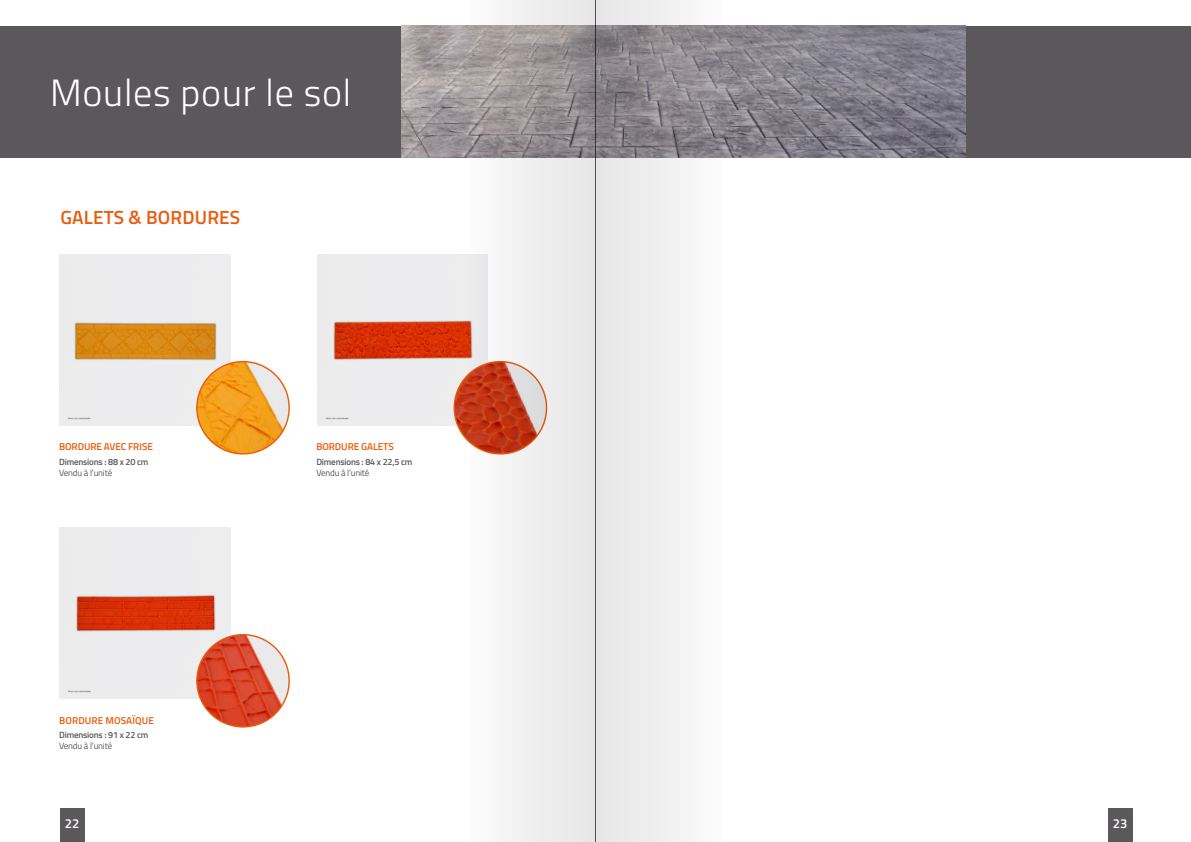
<style>
.page{position:relative;width:1191px;height:842px;background:#fff}
.page>*{position:absolute;margin:0;border:0;box-sizing:border-box;transform-origin:0 0}
.t1{font:300 38px "Titillium Web";letter-spacing:.02em;color:#fff}
.t2{font:600 19px "Titillium Web";letter-spacing:.01em;color:#ea5b0c}
.t3{font:600 13px "Titillium Web";color:#fff}
.t4{font:600 10px "Titillium Web";letter-spacing:-.01em;color:#ea5b0c}
.t5{font:600 10px "Titillium Web";letter-spacing:.01em;color:#ea5b0c}
.t6{font:600 9px "Titillium Web";letter-spacing:-.02em;color:#5a585b}
.t7{font:9px "Titillium Web";letter-spacing:-.02em;color:#5a585b}
</style>
<div class="page">
<div style="left:0;top:26px;width:401px;height:131px;background:#5a585b"></div>
<div style="left:965px;top:26px;width:226px;height:131px;background:#5a585b"></div>
<div style="left:1107px;top:808px;width:25px;height:34px;background:#5a585b"></div>
<div style="left:60px;top:808px;width:25px;height:34px;background:#5a585b"></div>
<img style="left:401px;top:26px;width:564px;height:131px">
<img style="left:60px;top:527px;width:171px;height:171px">
<img style="left:317px;top:254px;width:151px;height:171px">
<img style="left:59px;top:254px;width:171px;height:171px">
<img style="left:454px;top:362px;width:92px;height:92px;border-radius:46px">
<img style="left:197px;top:362px;width:92px;height:92px;border-radius:46px">
<img style="left:197px;top:635px;width:92px;height:92px;border-radius:46px">
<svg style="left:468px;top:0;width:127px;height:842px"></svg>
<svg style="left:596px;top:0;width:127px;height:842px"></svg>
<hr style="left:595px;top:0;width:1px;height:842px;background:#666">
<h1 class="t1" style="left:50px;top:65px;width:303px">Moules pour le sol</h1>
<h2 class="t2" style="left:60px;top:203px;width:181px">GALETS &amp; BORDURES</h2>
<p class="t4" style="left:59px;top:439px;width:95px">BORDURE AVEC FRISE</p>
<p class="t6" style="left:59px;top:455px;width:91px">Dimensions : 88 x 20 cm</p>
<p class="t7" style="left:59px;top:466px;width:55px">Vendu à l’unité</p>
<p class="t4" style="left:316px;top:439px;width:79px">BORDURE GALETS</p>
<p class="t6" style="left:316px;top:455px;width:98px">Dimensions : 84 x 22,5 cm</p>
<p class="t7" style="left:316px;top:466px;width:55px">Vendu à l’unité</p>
<p class="t5" style="left:59px;top:712px;width:96px">BORDURE MOSAÏQUE</p>
<p class="t6" style="left:59px;top:728px;width:91px">Dimensions : 91 x 22 cm</p>
<p class="t7" style="left:59px;top:740px;width:55px">Vendu à l’unité</p>
<h3 class="t3" style="left:65px;top:814px;width:16px">22</h3>
<h3 class="t3" style="left:1112px;top:814px;width:16px">23</h3>
</div>
